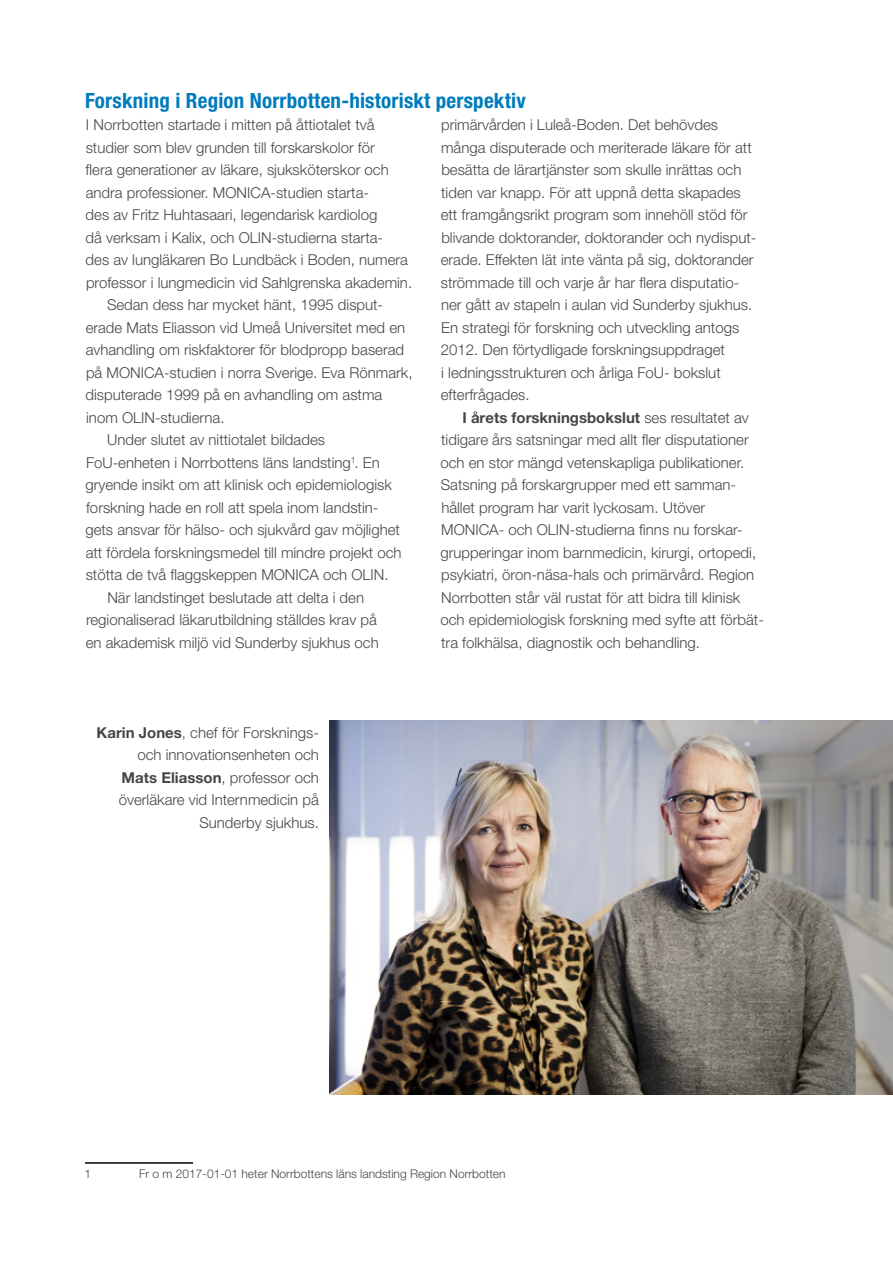
<style>
.page{position:relative;width:893px;height:1263px;background:#fff}
.page>*{position:absolute;margin:0;border:0;box-sizing:border-box;transform-origin:0 0}
.t1{font:700 condensed 21px "Helvetica Neue LT Std";letter-spacing:.01em;color:#007bbb}
.t2{font:300 15px/22.5px "Helvetica Neue LT Std";color:#464745}
.t3{font:300 12px "Helvetica Neue LT Std";color:#464745}
.s1{font-weight:700}
</style>
<div class="page">
<hr style="left:85px;top:1162px;width:108px;height:2px;background:#000">
<img style="left:330px;top:721px;width:563px;height:374px">
<h1 class="t1" style="left:85px;top:87px;width:442px">Forskning i Region Norrbotten-historiskt perspektiv</h1>
<p class="t2" style="left:86px;top:113px;width:290px">I Norrbotten startade i mitten på åttiotalet två</p>
<p class="t2" style="left:86px;top:136px;width:291px">studier som blev grunden till forskarskolor för</p>
<p class="t2" style="left:86px;top:158px;width:305px">flera generationer av läkare, sjuksköterskor och</p>
<p class="t2" style="left:86px;top:181px;width:285px">andra professioner. MONICA-studien starta-</p>
<p class="t2" style="left:86px;top:203px;width:293px">des av Fritz Huhtasaari, legendarisk kardiolog</p>
<p class="t2" style="left:86px;top:226px;width:299px">då verksam i Kalix, och OLIN-studierna starta-</p>
<p class="t2" style="left:86px;top:248px;width:324px">des av lungläkaren Bo Lundbäck i Boden, numera</p>
<p class="t2" style="left:86px;top:271px;width:328px">professor i lungmedicin vid Sahlgrenska akademin.</p>
<p class="t2" style="left:107px;top:293px;width:278px">Sedan dess har mycket hänt, 1995 disput-</p>
<p class="t2" style="left:86px;top:316px;width:321px">erade Mats Eliasson vid Umeå Universitet med en</p>
<p class="t2" style="left:86px;top:338px;width:320px">avhandling om riskfaktorer för blodpropp baserad</p>
<p class="t2" style="left:86px;top:361px;width:328px">på MONICA-studien i norra Sverige. Eva Rönmark,</p>
<p class="t2" style="left:86px;top:383px;width:298px">disputerade 1999 på en avhandling om astma</p>
<p class="t2" style="left:86px;top:406px;width:140px">inom OLIN-studierna.</p>
<p class="t2" style="left:107px;top:428px;width:219px">Under slutet av nittiotalet bildades</p>
<p class="t2" style="left:86px;top:451px;width:295px">FoU-enheten i Norrbottens läns landsting<sup>1</sup>. En</p>
<p class="t2" style="left:85px;top:473px;width:308px">gryende insikt om att klinisk och epidemiologisk</p>
<p class="t2" style="left:86px;top:496px;width:294px">forskning hade en roll att spela inom landstin-</p>
<p class="t2" style="left:85px;top:518px;width:316px">gets ansvar för hälso- och sjukvård gav möjlighet</p>
<p class="t2" style="left:86px;top:541px;width:317px">att fördela forskningsmedel till mindre projekt och</p>
<p class="t2" style="left:86px;top:563px;width:304px">stötta de två flaggskeppen MONICA och OLIN.</p>
<p class="t2" style="left:107px;top:586px;width:258px">När landstinget beslutade att delta i den</p>
<p class="t2" style="left:86px;top:608px;width:292px">regionaliserad läkarutbildning ställdes krav på</p>
<p class="t2" style="left:86px;top:631px;width:295px">en akademisk miljö vid Sunderby sjukhus och</p>
<p class="t2" style="left:441px;top:113px;width:317px">primärvården i Luleå-Boden. Det behövdes många disputerade och meriterade läkare för att besätta de lärartjänster som skulle inrättas och tiden var knapp. För att uppnå detta skapades ett framgångsrikt program som innehöll stöd för blivande doktorander, doktorander och nydisput&shy;erade. Effekten lät inte vänta på sig, doktorander strömmade till och varje år har flera disputatio&shy;ner gått av stapeln i aulan vid Sunderby sjukhus.<br>En strategi för forskning och utveckling antogs 2012. Den förtydligade forskningsuppdraget<br>i ledningsstrukturen och årliga FoU- bokslut efterfrågades.</p>
<p class="t2" style="left:440px;top:406px;width:325px;text-indent:22px"><span class="s1">I årets forskningsbokslut</span> ses resultatet av tidigare års satsningar med allt fler disputationer och en stor mängd vetenskapliga publikationer.<br>Satsning på forskargrupper med ett samman&shy;hållet program har varit lyckosam. Utöver MONICA- och OLIN-studierna finns nu forskar&shy;grupperingar inom barnmedicin, kirurgi, ortopedi, psykiatri, öron-näsa-hals och primärvård. Region Norrbotten står väl rustat för att bidra till klinisk och epidemiologisk forskning med syfte att förbät&shy;tra folkhälsa, diagnostik och behandling.</p>
<p class="t2" style="left:97px;top:721px;width:224px;text-align:right"><span class="s1">Karin Jones</span>, chef för Forsknings&shy;och innovationsenheten och<br><span class="s1">Mats Eliasson</span>, professor och överläkare vid Internmedicin på<br>Sunderby sjukhus.</p>
<p class="t3" style="left:85px;top:1166px;width:8px">1</p>
<p class="t3" style="left:139px;top:1166px;width:368px">Fr o m 2017-01-01 heter Norrbottens läns landsting Region Norrbotten</p>
</div>
